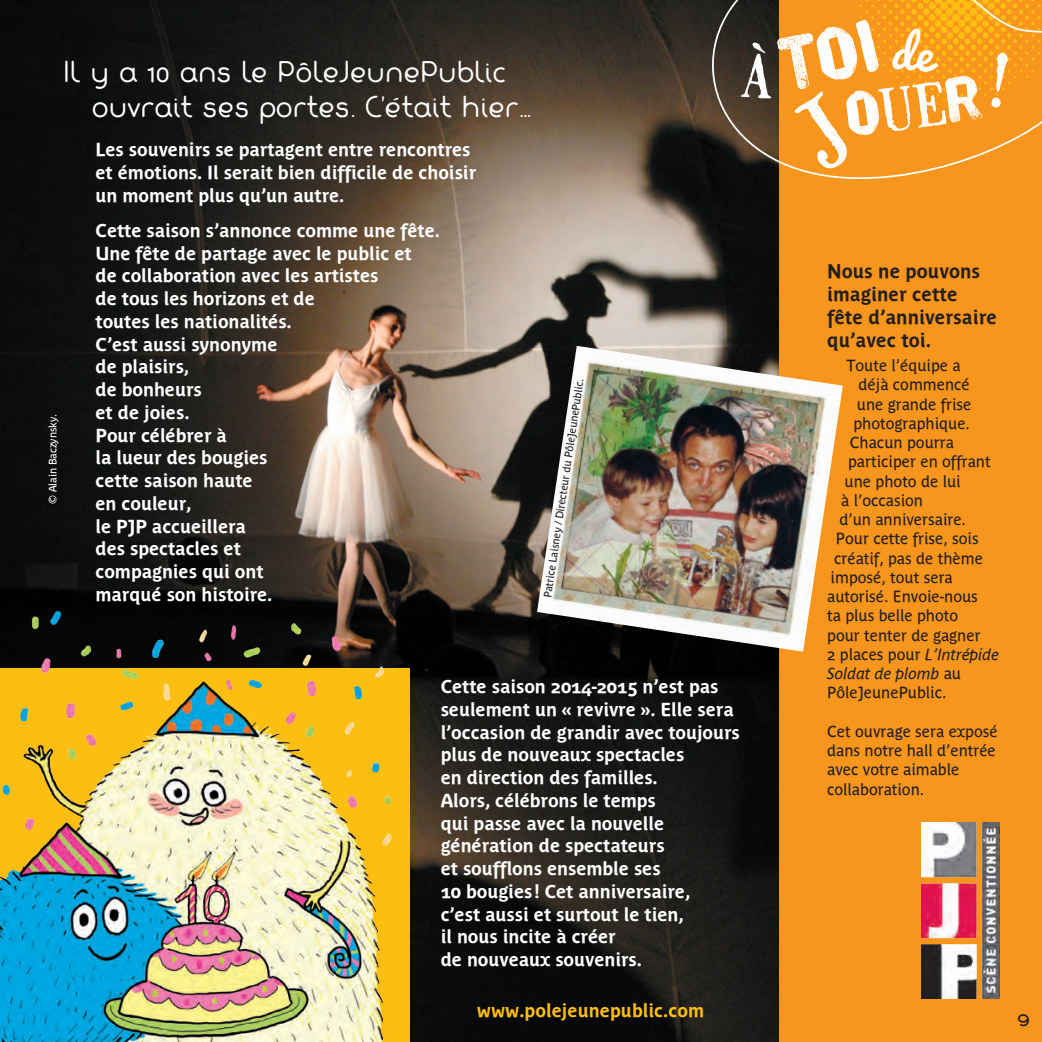
<style>
.page{position:relative;width:1042px;height:1042px;background:#fff}
.page>*{position:absolute;margin:0;border:0;box-sizing:border-box;transform-origin:0 0}
.t1{font:64.23px "HVD Poster";color:#fff}
.t2{font:26.25px/35px "Fabada";color:#fff}
.t3{font:21px "Fabada";color:#231f20}
.t4{font:700 19.25px/23.1px "Parisine Plus";color:#231f20}
.t5{font:700 18.38px/22.8px "Parisine Plus";letter-spacing:-.005em;color:#fff}
.t6{font:700 18.38px "Parisine Plus";color:#fdbe12}
.t7{font:15.75px/19.2px "Parisine Plus";color:#231f20}
.t8{font:italic 15.75px "Parisine Plus";color:#231f20}
.t9{font:10.5px "Parisine Plus";color:#231f20}
.t10{font:10.5px "Parisine Plus";letter-spacing:-.005em;color:#fff}
.s1{font-family:"Mailart Rubberstamp";font-size:55.48px}
.s2{font-style:italic}
.s3{font-style:normal}
</style>
<div class="page">
<img style="left:436px;top:690px;width:344px;height:352px">
<img style="left:0;top:0;width:780px;height:690px">
<div style="left:780px;top:0;width:262px;height:1042px;background:#f7951d"></div>
<svg style="left:683px;top:0;width:236px;height:206px"></svg>
<img style="left:537px;top:346px;width:306px;height:306px">
<img style="left:921px;top:822px;width:78px;height:176px">
<img style="left:0;top:453px;width:436px;height:589px">
<svg style="left:741px;top:0;width:301px;height:173px"></svg>
<h2 class="t2" style="left:91px;top:54px;width:440px;text-indent:-28px">Il y a 10 ans le PôleJeunePublic ouvrait ses portes. C’était hier…</h2>
<p class="t10" style="left:47px;top:504px;width:91px;rotate:-90deg">© Alain Baczynsky.</p>
<p class="t5" style="left:96px;top:138px;width:382px">Les souvenirs se partagent entre rencontres et émotions. Il serait bien difficile de choisir un moment plus qu’un autre.</p>
<p class="t5" style="left:96px;top:219px;width:346px">Cette saison s’annonce comme une fête.<br>U ne fête de partage avec le public et<br>de collaboration avec les artistes<br>de tous les horizons et de<br>toutes les nationalités.<br>C’est aussi synonyme<br>de plaisirs,<br>de bonheurs<br>et de joies.<br>Pour célébrer à<br>la lueur des bougies<br>cette saison haute<br>en couleur,<br>le PJP accueillera<br>des spectacles et<br>compagnies qui ont<br>marqué son histoire.</p>
<p class="t9" style="left:540px;top:596px;width:223px;rotate:-81deg">Patrice Laisney / Directeur du PôleJeunePublic.</p>
<p class="t5" style="left:441px;top:675px;width:301px">Cette saison 2014-2015 n’est pas seulement un « revivre ». Elle sera l’occasion de grandir avec toujours plus de nouveaux spectacles<br>en direction des familles.<br>Alors, célébrons le temps<br>qui passe avec la nouvelle génération de spectateurs<br>et soufflons ensemble ses<br>10 bougies ! Cet anniversaire,<br>c’est aussi et surtout le tien,<br>il nous incite à créer<br>de nouveaux souvenirs.</p>
<p class="t6" style="left:477px;top:999px;width:229px">www.polejeunepublic.com</p>
<h1 class="t1" style="left:841px;top:87px;width:138px;rotate:-8deg">O<span class="s1">UE</span> R</h1>
<p class="t4" style="left:827px;top:259px;width:171px">Nous ne pouvons imaginer cette fête d’anniversaire qu’avec toi.</p>
<p class="t7" style="left:846px;top:356px;width:116px">Toute l’équipe a</p>
<p class="t7" style="left:858px;top:375px;width:113px">déjà commencé</p>
<p class="t7" style="left:857px;top:394px;width:116px">une grande frise</p>
<p class="t7" style="left:853px;top:414px;width:118px">photographique.</p>
<p class="t7" style="left:850px;top:433px;width:105px">Chacun pourra</p>
<p class="t7" style="left:848px;top:452px;width:144px">participer en offrant</p>
<p class="t7" style="left:844px;top:471px;width:117px">une photo de lui</p>
<p class="t7" style="left:841px;top:491px;width:83px">à l’occasion</p>
<p class="t7" style="left:839px;top:510px;width:128px">d’un anniversaire.</p>
<p class="t7" style="left:836px;top:529px;width:144px">Pour cette frise, sois</p>
<p class="t7" style="left:834px;top:548px;width:150px">créatif, pas de thème</p>
<p class="t7" style="left:830px;top:568px;width:124px">imposé, tout sera</p>
<p class="t7" style="left:827px;top:587px;width:152px">autorisé. Envoie-nous</p>
<p class="t7" style="left:827px;top:606px;width:133px">ta plus belle photo</p>
<p class="t7" style="left:827px;top:625px;width:155px">pour tenter de gagner</p>
<p class="t7" style="left:827px;top:645px;width:174px">2 places pour <span class="s2">L’Intrépide</span></p>
<p class="t8" style="left:827px;top:665px;width:135px">Soldat de plomb <span class="s3">au</span></p>
<p class="t7" style="left:827px;top:683px;width:121px">PôleJeunePublic.</p>
<p class="t7" style="left:827px;top:722px;width:172px">Cet ouvrage sera exposé dans notre hall d’entrée avec votre aimable collaboration.</p>
<p class="t3" style="left:1017px;top:1004px;width:15px">9</p>
</div>
